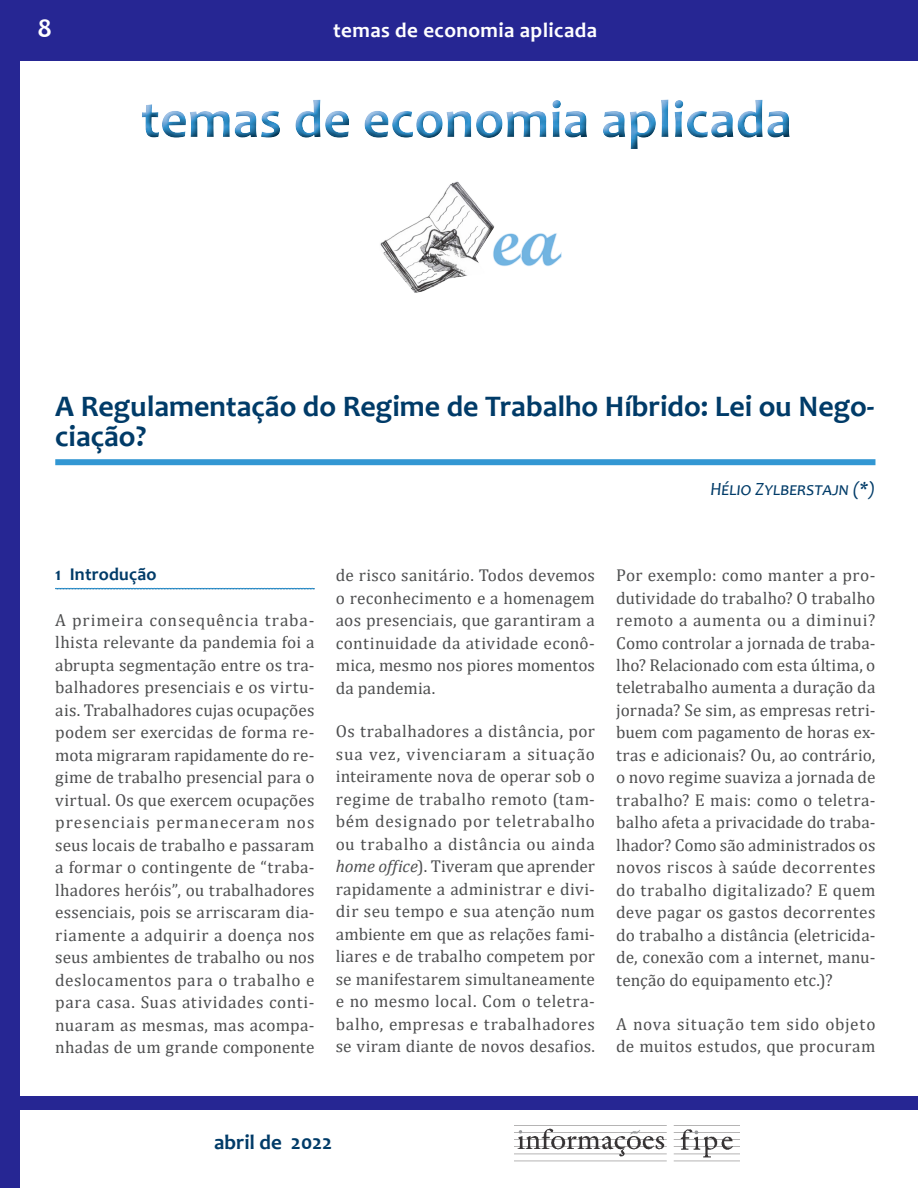
<style>
.page{position:relative;width:918px;height:1188px;background:#fff}
.page>*{position:absolute;margin:0;border:0;box-sizing:border-box;transform-origin:0 0}
.t1{font:700 30px/30px "Candara";color:#003b68}
.t2{font:700 27px "Candara";color:#fff}
.t3{font:700 21px "Candara";letter-spacing:.02em;color:#fff}
.t4{font:700 21px "Candara";color:#003b68}
.t5{font:italic 18.75px "Candara";color:#003b68}
.t6{font:700 18px "Candara";letter-spacing:.01em;color:#003b68}
.t7{font:17.25px/22.5px "Cambria";letter-spacing:.015em;color:#4e4f50;text-align:justify}
.s1{font-style:italic}
</style>
<div class="page">
<div style="left:0;top:0;width:20px;height:1188px;background:#262693"></div>
<div style="left:0;top:0;width:918px;height:61px;background:#262693"></div>
<div style="left:15px;top:1097px;width:903px;height:13px;background:#262693"></div>
<img style="left:514px;top:1125px;width:225px;height:37px">
<img style="left:380px;top:181px;width:182px;height:112px">
<div style="left:133px;top:97px;width:666px;height:61px;background:#003b68;opacity:.67"></div>
<div style="left:55px;top:459px;width:820px;height:6px;background:#3297d3"></div>
<svg style="left:55px;top:588px;width:260px;height:1px"></svg>
<h2 class="t2" style="left:38px;top:12px;width:16px">8</h2>
<p class="t3" style="left:333px;top:17px;width:265px">temas de economia aplicada</p>
<h1 class="t1" style="left:55px;top:391px;width:821px">A Regulamentação do Regime de Trabalho Híbrido: Lei ou Nego&shy;ciação?</h1>
<p class="t5" style="left:710px;top:477px;width:167px">Hélio Zylberstajn (*)</p>
<p class="t6" style="left:55px;top:563px;width:103px">1 Introdução</p>
<p class="t7" style="left:55px;top:608px;width:261px">A primeira consequência traba&shy;lhista relevante da pandemia foi a abrupta segmentação entre os tra&shy;balhadores presenciais e os virtu&shy;ais. Trabalhadores cujas ocupações podem ser exercidas de forma re&shy;mota migraram rapidamente do re&shy;gime de trabalho presencial para o virtual. Os que exercem ocupações presenciais permaneceram nos seus locais de trabalho e passaram a formar o contingente de “traba&shy;lhadores heróis”, ou trabalhadores essenciais, pois se arriscaram dia&shy;riamente a adquirir a doença nos seus ambientes de trabalho ou nos deslocamentos para o trabalho e para casa. Suas atividades conti&shy;nuaram as mesmas, mas acompa&shy;nhadas de um grande componente</p>
<p class="t7" style="left:336px;top:564px;width:261px">de risco sanitário. Todos devemos o reconhecimento e a homenagem aos presenciais, que garantiram a continuidade da atividade econô&shy;mica, mesmo nos piores momentos da pandemia.</p>
<p class="t7" style="left:336px;top:720px;width:261px">Os trabalhadores a distância, por sua vez, vivenciaram a situação inteiramente nova de operar sob o regime de trabalho remoto (tam&shy;bém designado por teletrabalho ou trabalho a distância ou ainda <span class="s1">home office</span>). Tiveram que aprender rapidamente a administrar e divi&shy;dir seu tempo e sua atenção num ambiente em que as relações fami&shy;liares e de trabalho competem por se manifestarem simultaneamente e no mesmo local. Com o teletra&shy;balho, empresas e trabalhadores se viram diante de novos desafios.</p>
<p class="t7" style="left:616px;top:564px;width:261px">Por exemplo: como manter a pro&shy;dutividade do trabalho? O trabalho remoto a aumenta ou a diminui?<br>Como controlar a jornada de traba&shy;lho? Relacionado com esta última, o teletrabalho aumenta a duração da jornada? Se sim, as empresas retri&shy;buem com pagamento de horas ex&shy;tras e adicionais? Ou, ao contrário, o novo regime suaviza a jornada de trabalho? E mais: como o teletra&shy;balho afeta a privacidade do traba&shy;lhador? Como são administrados os novos riscos à saúde decorrentes do trabalho digitalizado? E quem deve pagar os gastos decorrentes do trabalho a distância (eletricida&shy;de, conexão com a internet, manu&shy;tenção do equipamento etc.)?</p>
<p class="t7" style="left:616px;top:1012px;width:261px">A nova situação tem sido objeto de muitos estudos, que procuram</p>
<p class="t4" style="left:214px;top:1129px;width:120px">abril de 2022</p>
</div>
